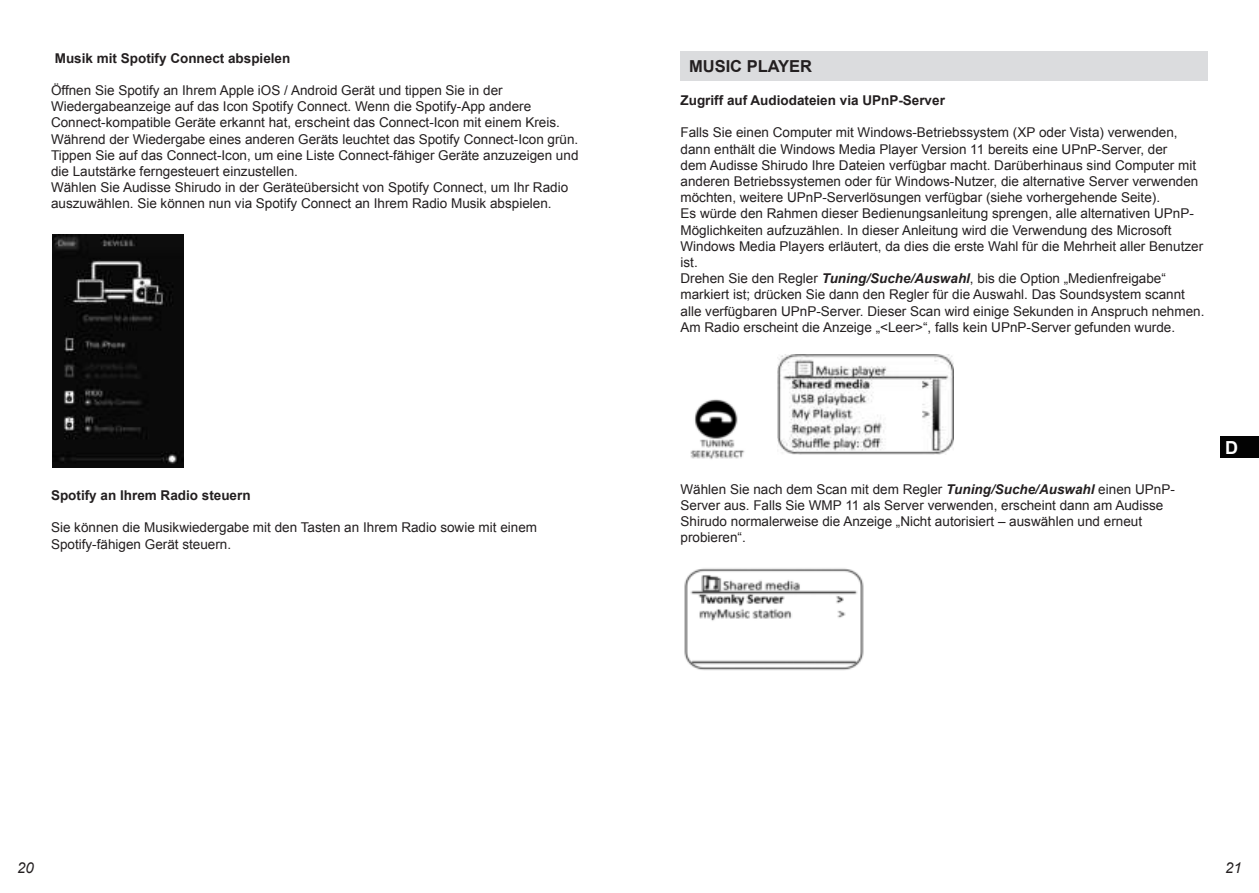
<style>
.page{position:relative;width:1259px;height:893px;background:#fff}
.page>*{position:absolute;margin:0;border:0;box-sizing:border-box;transform-origin:0 0}
.t1{font:700 18px "Arial";color:#fff}
.t2{font:700 16.5px "Arial";color:#231f20}
.t3{font:italic 15px "Arial";color:#231f20}
.t4{font:13.5px/16.2px "Arial";color:#231f20}
.t5{font:700 13.5px "Arial";color:#231f20}
.s1{font-weight:700;font-style:italic}
</style>
<div class="page">
<div style="left:680px;top:51px;width:528px;height:30px;background:#dbdcde"></div>
<img style="left:52px;top:235px;width:131px;height:232px">
<img style="left:778px;top:354px;width:176px;height:101px">
<img style="left:690px;top:399px;width:55px;height:60px">
<img style="left:684px;top:568px;width:180px;height:103px">
<div style="left:1220px;top:437px;width:39px;height:21px;background:#030303"></div>
<p class="t5" style="left:55px;top:53px;width:237px">Musik mit Spotify Connect abspielen</p>
<p class="t4" style="left:51px;top:83px;width:529px">Öffnen Sie Spotify an Ihrem Apple iOS / Android Gerät und tippen Sie in der Wiedergabeanzeige auf das Icon Spotify Connect. Wenn die Spotify-App andere Connect-kompatible Geräte erkannt hat, erscheint das Connect-Icon mit einem Kreis.<br>Während der Wiedergabe eines anderen Geräts leuchtet das Spotify Connect-Icon grün.<br>Tippen Sie auf das Connect-Icon, um eine Liste Connect-fähiger Geräte anzuzeigen und die Lautstärke ferngesteuert einzustellen.<br>Wählen Sie Audisse Shirudo in der Geräteübersicht von Spotify Connect, um Ihr Radio auszuwählen. Sie können nun via Spotify Connect an Ihrem Radio Musik abspielen.</p>
<p class="t5" style="left:51px;top:490px;width:201px">Spotify an Ihrem Radio steuern</p>
<p class="t4" style="left:51px;top:521px;width:487px">Sie können die Musikwiedergabe mit den Tasten an Ihrem Radio sowie mit einem<br>Spotify-fähigen Gerät steuern.</p>
<p class="t2" style="left:689px;top:60px;width:125px">MUSIC PLAYER</p>
<p class="t5" style="left:680px;top:95px;width:266px">Zugriff auf Audiodateien via UPnP-Server</p>
<p class="t4" style="left:680px;top:126px;width:525px">Falls Sie einen Computer mit Windows-Betriebssystem (XP oder Vista) verwenden, dann enthält die Windows Media Player Version 11 bereits eine UPnP-Server, der<br>dem Audisse Shirudo Ihre Dateien verfügbar macht. Darüberhinaus sind Computer mit anderen Betriebssystemen oder für Windows-Nutzer, die alternative Server verwenden möchten, weitere UPnP-Serverlösungen verfügbar (siehe vorhergehende Seite).<br>Es würde den Rahmen dieser Bedienungsanleitung sprengen, alle alternativen UPnP-Möglichkeiten aufzuzählen. In dieser Anleitung wird die Verwendung des Microsoft Windows Media Players erläutert, da dies die erste Wahl für die Mehrheit aller Benutzer ist.<br>Drehen Sie den Regler <span class="s1">Tuning/Suche/Auswahl</span>, bis die Option „Medienfreigabe“ markiert ist; drücken Sie dann den Regler für die Auswahl. Das Soundsystem scannt alle verfügbaren UPnP-Server. Dieser Scan wird einige Sekunden in Anspruch nehmen.<br>Am Radio erscheint die Anzeige „&lt;Leer&gt;“, falls kein UPnP-Server gefunden wurde.</p>
<p class="t4" style="left:680px;top:482px;width:496px">Wählen Sie nach dem Scan mit dem Regler <span class="s1">Tuning/Suche/Auswahl</span> einen UPnP-Server aus. Falls Sie WMP 11 als Server verwenden, erscheint dann am Audisse Shirudo normalerweise die Anzeige „Nicht autorisiert – auswählen und erneut probieren“.</p>
<h1 class="t1" style="left:1225px;top:441px;width:14px">D</h1>
<p class="t3" style="left:17px;top:862px;width:18px">20</p>
<p class="t3" style="left:1225px;top:862px;width:18px">21</p>
</div>
